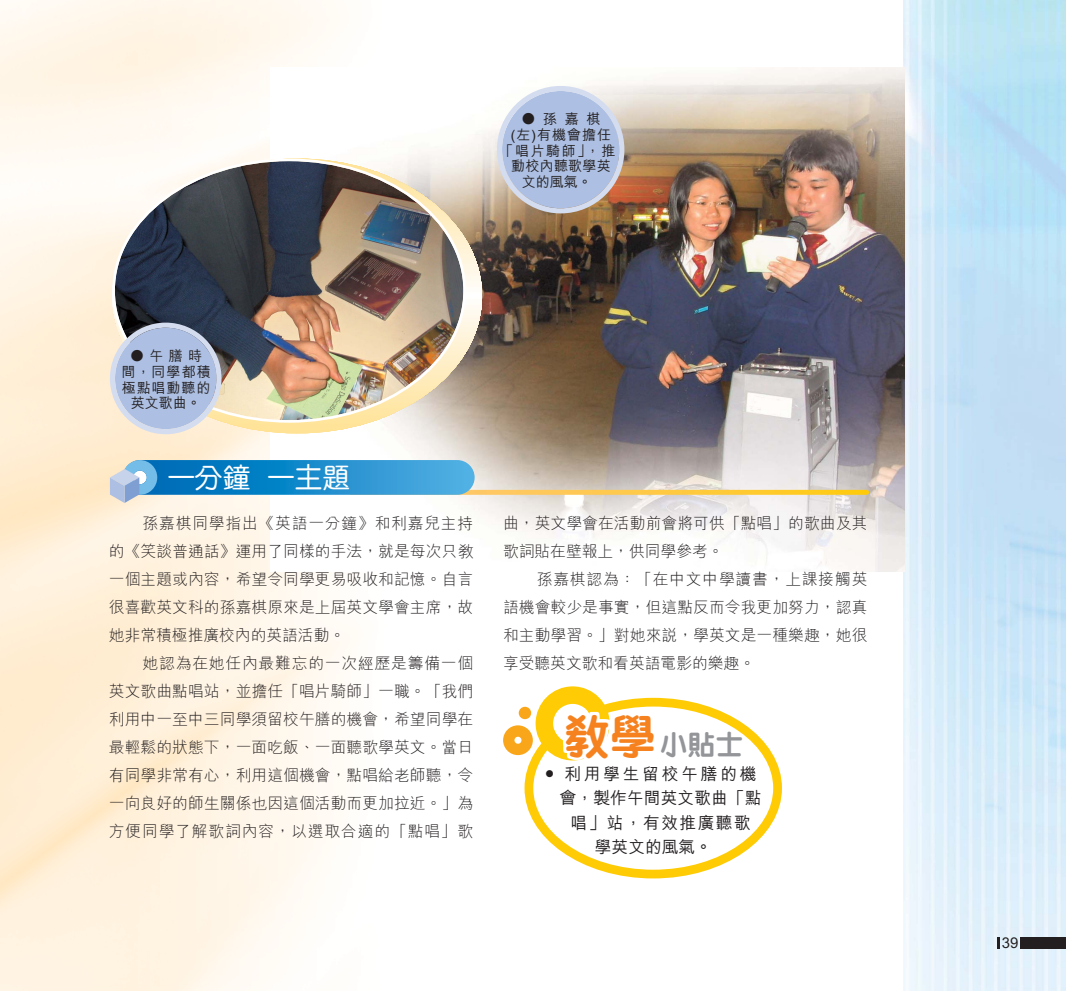
<style>
.page{position:relative;width:1066px;height:991px;background:#fff}
.page>*{position:absolute;margin:0;border:0;box-sizing:border-box;transform-origin:0 0}
.t1{font:500 28px "M Yuen";color:#fff}
.t2{font:800 27.82px "M Yuen";color:#939598}
.t3{font:500 16.62px "M Hei";letter-spacing:.09em;color:#231f20}
.t4{font:500 16.62px "M Hei";letter-spacing:.01em;color:#231f20}
.t5{font:500 16.62px "M Hei";letter-spacing:.175em;color:#231f20}
.t6{font:300 15.75px/28px "M Hei";letter-spacing:.005em;color:#231f20;text-align:justify}
.t7{font:500 14.88px "M Hei";color:#231f20}
.t8{font:500 14px/15.8px "M Hei";letter-spacing:.045em;color:#231f20;text-align:center}
.t9{font:500 14px/15.8px "M Hei";letter-spacing:.07em;color:#231f20;text-align:center}
.s1{font-family:"Charcoal";font-weight:400}
</style>
<div class="page">
<img style="left:904px;top:0;width:162px;height:990px">
<img style="left:270px;top:67px;width:634px;height:504px">
<svg style="left:349px;top:490px;width:520px;height:5px;background:#fdca46"></svg>
<svg style="left:123px;top:460px;width:352px;height:35px;background:#1f8dcc"></svg>
<svg style="left:110px;top:460px;width:47px;height:43px;background:#a8c6dd"></svg>
<hr style="left:112px;top:294px;width:370px;height:4px;background:#fffffd">
<img style="left:112px;top:158px;width:354px;height:265px">
<svg style="left:524px;top:697px;width:258px;height:181px"></svg>
<svg style="left:503px;top:686px;width:107px;height:74px"></svg>
<div style="left:519px;top:706px;width:12px;height:13px;background:#faa61a;border-radius:50%"></div>
<div style="left:1021px;top:937px;width:45px;height:11px;background:#231f20"></div>
<svg style="left:997px;top:937px;width:2px;height:11px"></svg>
<svg style="left:497px;top:86px;width:127px;height:127px;background:#bac3d8"></svg>
<svg style="left:110px;top:322px;width:111px;height:112px;background:#b3bfd5"></svg>
<p class="t8" style="left:500px;top:111px;width:117px">●孫嘉棋<br>(左)有機會擔任「唱片騎師」，推動校內聽歌學英文的風氣。</p>
<p class="t9" style="left:121px;top:348px;width:91px">●午膳時間，同學都積極點唱動聽的英文歌曲。</p>
<h1 class="t1" style="left:166px;top:463px;width:185px">一分鐘一主題</h1>
<p class="t6" style="left:109px;top:510px;width:366px;text-indent:34px">孫嘉棋同學指出《英語一分鐘》和利嘉兒主持的《笑談普通話》運用了同樣的手法，就是每次只教一個主題或內容，希望令同學更易吸收和記憶。自言很喜歡英文科的孫嘉棋原來是上屆英文學會主席，故她非常積極推廣校內的英語活動。</p>
<p class="t6" style="left:109px;top:650px;width:366px;text-indent:34px">她認為在她任內最難忘的一次經歷是籌備一個英文歌曲點唱站，並擔任「唱片騎師」一職。「我們利用中一至中三同學須留校午膳的機會，希望同學在最輕鬆的狀態下，一面吃飯、一面聽歌學英文。當日有同學非常有心，利用這個機會，點唱給老師聽，令一向良好的師生關係也因這個活動而更加拉近。」為方便同學了解歌詞內容，以選取合適的「點唱」歌</p>
<p class="t6" style="left:503px;top:510px;width:366px">曲，英文學會在活動前會將可供「點唱」的歌曲及其歌詞貼在壁報上，供同學參考。</p>
<p class="t6" style="left:503px;top:566px;width:366px;text-indent:34px">孫嘉棋認為：「在中文中學讀書，上課接觸英語機會較少是事實，但這點反而令我更加努力，認真和主動學習。」對她來說，學英文是一種樂趣，她很享受聽英文歌和看英語電影的樂趣。</p>
<h2 class="t2" style="left:561px;top:730px;width:184px"><sup>教學</sup>小貼士</h2>
<p class="t5" style="left:545px;top:765px;width:213px"><span class="s1">•</span> 利用學生留校午膳的機</p>
<p class="t4" style="left:560px;top:789px;width:203px">會，製作午間英文歌曲「點</p>
<p class="t3" style="left:570px;top:814px;width:182px">唱」站，有效推廣聽歌</p>
<p class="t3" style="left:595px;top:838px;width:118px">學英文的風氣。</p>
<p class="t7" style="left:1002px;top:934px;width:18px">39</p>
</div>
